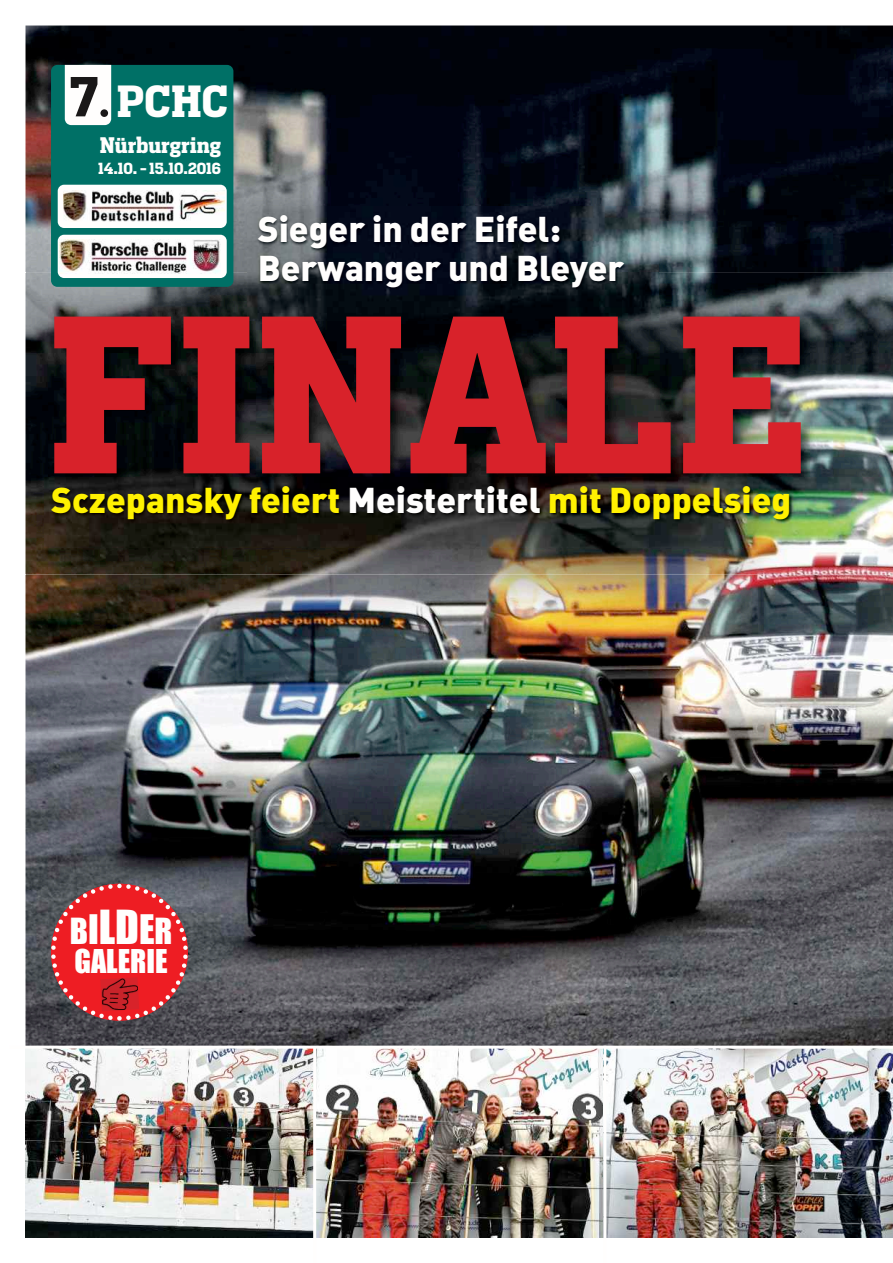
<style>
.page{position:relative;width:893px;height:1263px;background:#fff}
.page>*{position:absolute;margin:0;border:0;box-sizing:border-box;transform-origin:0 0}
.t1{font:700 208.95px "Heron Serif";color:#d8222a}
.t2{font:700 42px "Heron Serif";color:#fffefd}
.t3{font:35.4px "DIN Black Alternate";color:#fff101}
.t4{font:35.4px/39px "DIN Black Alternate";color:#fffefd}
.t5{font:33px "Impact";color:#fffefd}
.t6{font:30.15px "Impact";color:#fffefd}
.t7{font:700 21px "Heron Serif";color:#fffefd}
.t8{font:700 15px "Heron Serif";color:#fffefd}
.s1{font-size:52.5px;color:#1a1818}
.s2{color:#fffefd}
.s3{font-size:37.35px}
.s4{font-size:43.05px}
</style>
<div class="page">
<img style="left:26px;top:26px;width:867px;height:1019px">
<img style="left:25px;top:273px;width:868px;height:301px">
<img style="left:44px;top:477px;width:849px;height:71px">
<img style="left:247px;top:206px;width:411px;height:114px">
<img style="left:247px;top:317px;width:372px;height:3px">
<div style="left:51px;top:65px;width:182px;height:222px;background:#007066;border-radius:6px"></div>
<div style="left:65px;top:65px;width:46px;height:60px;background:#fffefd"></div>
<div style="left:58px;top:235px;width:169px;height:43px;background:#fffefd;border-radius:6px"></div>
<img style="left:60px;top:240px;width:161px;height:34px">
<div style="left:58px;top:185px;width:169px;height:43px;background:#fffefd;border-radius:6px"></div>
<img style="left:63px;top:191px;width:161px;height:31px">
<div style="left:100px;top:109px;width:8px;height:8px;background:#1a1818;border-radius:50%"></div>
<img style="left:26px;top:1048px;width:867px;height:189px">
<hr style="left:313px;top:1046px;width:3px;height:217px;background:#fffefd">
<hr style="left:603px;top:1046px;width:3px;height:217px;background:#fffefd">
<svg style="left:49px;top:881px;width:141px;height:142px;background:#c2343a"></svg>
<img style="left:100px;top:977px;width:39px;height:34px">
<p class="t2" style="left:69px;top:83px;width:161px"><span class="s1">7</span> PCHC</p>
<p class="t7" style="left:100px;top:136px;width:123px">Nürburgring</p>
<p class="t8" style="left:98px;top:162px;width:124px">14.10. - 15.10.2016</p>
<p class="t4" style="left:258px;top:208px;width:368px">Sieger in der Eifel:<br>Berwanger und Bleyer</p>
<h1 class="t1" style="left:48px;top:306px;width:763px">FINALE</h1>
<p class="t3" style="left:51px;top:477px;width:742px">Sczepansky feiert <span class="s2">Meistertitel</span> mit Doppelsieg</p>
<p class="t5" style="left:70px;top:910px;width:104px">B<span class="s3">I</span><span class="s4">LD</span><span class="s3">E</span>R</p>
<p class="t6" style="left:74px;top:943px;width:95px">GALERIE</p>
</div>
